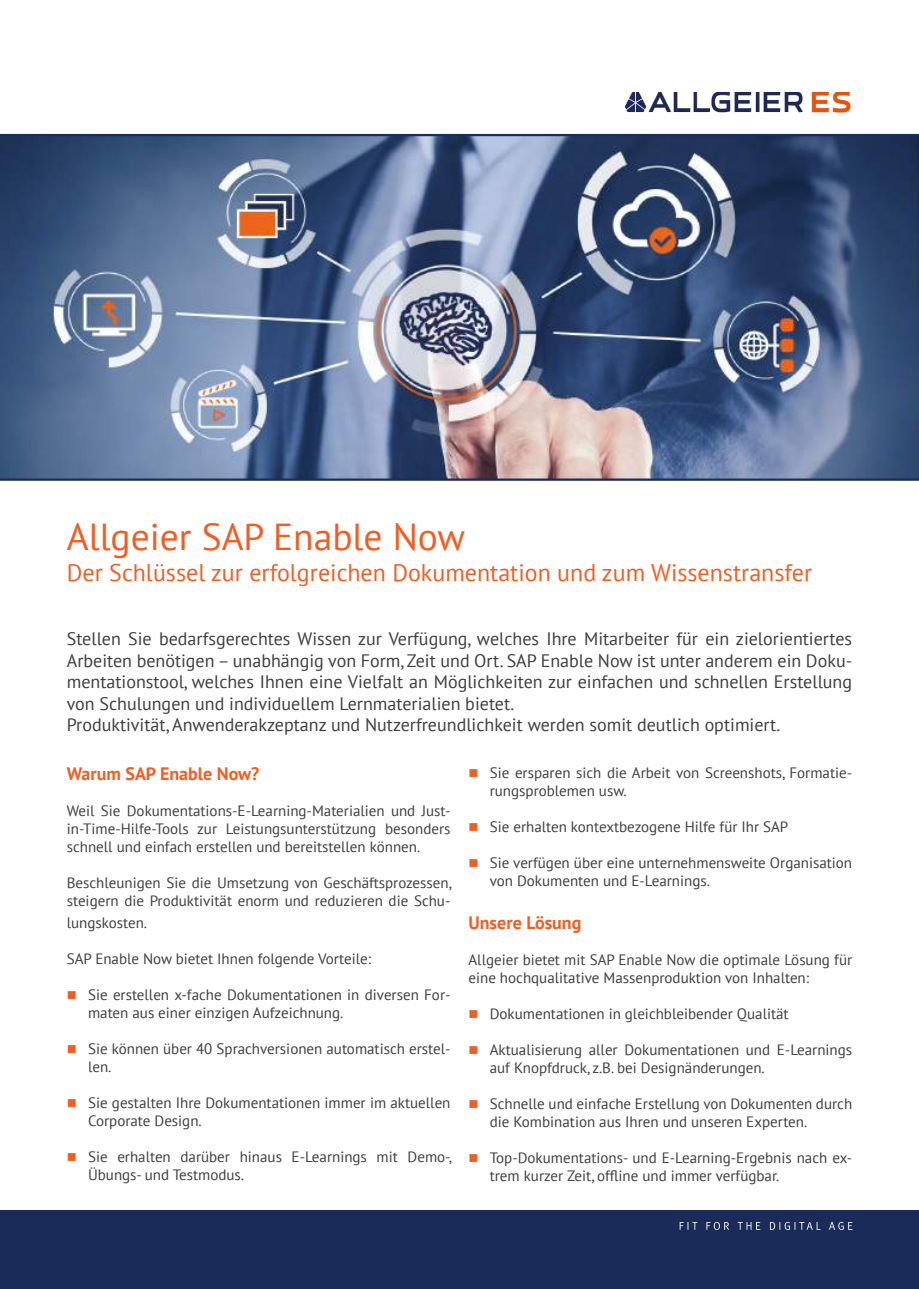
<style>
.page{position:relative;width:919px;height:1289px;background:#fff}
.page>*{position:absolute;margin:0;border:0;box-sizing:border-box;transform-origin:0 0}
.t1{font:37.5px "PT Sans";color:#f25d21}
.t2{font:24px "PT Sans";color:#f25d21}
.t3{font:18px/21.6px "PT Sans";color:#3e3e3f}
.t4{font:700 18px "PT Sans";color:#f25d21}
.t5{font:15px/18px "PT Sans";color:#3e3e3f}
</style>
<div class="page">
<img style="left:0;top:136px;width:918px;height:342px">
<div style="left:0;top:1210px;width:918px;height:78px;background:#1b2b59"></div>
<hr style="left:0;top:134px;width:918px;height:2px;background:#1b2b59">
<svg style="left:737px;top:1222px;width:23px;height:7px"></svg>
<svg style="left:706px;top:1221px;width:23px;height:8px"></svg>
<svg style="left:679px;top:1222px;width:18px;height:7px"></svg>
<svg style="left:829px;top:1222px;width:23px;height:7px"></svg>
<svg style="left:769px;top:1222px;width:49px;height:7px"></svg>
<img style="left:625px;top:92px;width:225px;height:21px">
<hr style="left:0;top:478px;width:918px;height:3px;background:#1b2b59">
<h1 class="t1" style="left:67px;top:513px;width:400px">Allgeier SAP Enable Now</h1>
<h2 class="t2" style="left:67px;top:557px;width:747px">Der Schlüssel zur erfolgreichen Dokumentation und zum Wissenstransfer</h2>
<p class="t3" style="left:67px;top:627px;width:786px">Stellen Sie bedarfsgerechtes Wissen zur Verfügung, welches Ihre Mitarbeiter für ein zielorientiertes Arbeiten benötigen – unabhängig von Form, Zeit und Ort. SAP Enable Now ist unter anderem ein Doku&shy;mentationstool, welches Ihnen eine Vielfalt an Möglichkeiten zur einfachen und schnellen Erstellung von Schulungen und individuellem Lernmaterialien bietet.<br>Produktivität, Anwenderakzeptanz und Nutzerfreundlichkeit werden somit deutlich optimiert.</p>
<p class="t4" style="left:67px;top:762px;width:194px">Warum SAP Enable Now?</p>
<p class="t5" style="left:67px;top:801px;width:385px;text-align:justify">Weil Sie Dokumentations-E-Learning-Materialien und Just&shy;in-Time-Hilfe-Tools zur Leistungsunterstützung besonders schnell und einfach erstellen und bereitstellen können.</p>
<p class="t5" style="left:67px;top:873px;width:386px">Beschleunigen Sie die Umsetzung von Geschäftsprozessen, steigern die Produktivität enorm und reduzieren die Schu-</p>
<p class="t5" style="left:67px;top:913px;width:82px">lungskosten.</p>
<p class="t5" style="left:67px;top:949px;width:306px">SAP Enable Now bietet Ihnen folgende Vorteile:</p>
<p class="t5" style="left:88px;top:985px;width:364px">Sie erstellen x-fache Dokumentationen in diversen For&shy;maten aus einer einzigen Aufzeichnung.</p>
<p class="t5" style="left:88px;top:1039px;width:364px">Sie können über 40 Sprachversionen automatisch erstel&shy;len.</p>
<p class="t5" style="left:88px;top:1093px;width:364px">Sie gestalten Ihre Dokumentationen immer im aktuellen<br>Corporate Design.</p>
<p class="t5" style="left:88px;top:1147px;width:365px">Sie erhalten darüber hinaus E-Learnings mit Demo-,<br>Übungs- und Testmodus.</p>
<p class="t5" style="left:489px;top:763px;width:364px">Sie ersparen sich die Arbeit von Screenshots, Formatie&shy;rungsproblemen usw.</p>
<p class="t5" style="left:489px;top:817px;width:300px">Sie erhalten kontextbezogene Hilfe für Ihr SAP</p>
<p class="t5" style="left:489px;top:853px;width:364px">Sie verfügen über eine unternehmensweite Organisation von Dokumenten und E-Learnings.</p>
<p class="t4" style="left:468px;top:911px;width:114px">Unsere Lösung</p>
<p class="t5" style="left:468px;top:950px;width:385px">Allgeier bietet mit SAP Enable Now die optimale Lösung für eine hochqualitative Massenproduktion von Inhalten:</p>
<p class="t5" style="left:489px;top:1004px;width:300px">Dokumentationen in gleichbleibender Qualität</p>
<p class="t5" style="left:489px;top:1040px;width:364px">Aktualisierung aller Dokumentationen und E-Learnings auf Knopfdruck, z.B. bei Designänderungen.</p>
<p class="t5" style="left:489px;top:1094px;width:364px">Schnelle und einfache Erstellung von Dokumenten durch die Kombination aus Ihren und unseren Experten.</p>
<p class="t5" style="left:489px;top:1148px;width:364px">Top-Dokumentations- und E-Learning-Ergebnis nach ex&shy;trem kurzer Zeit, offline und immer verfügbar.</p>
</div>
